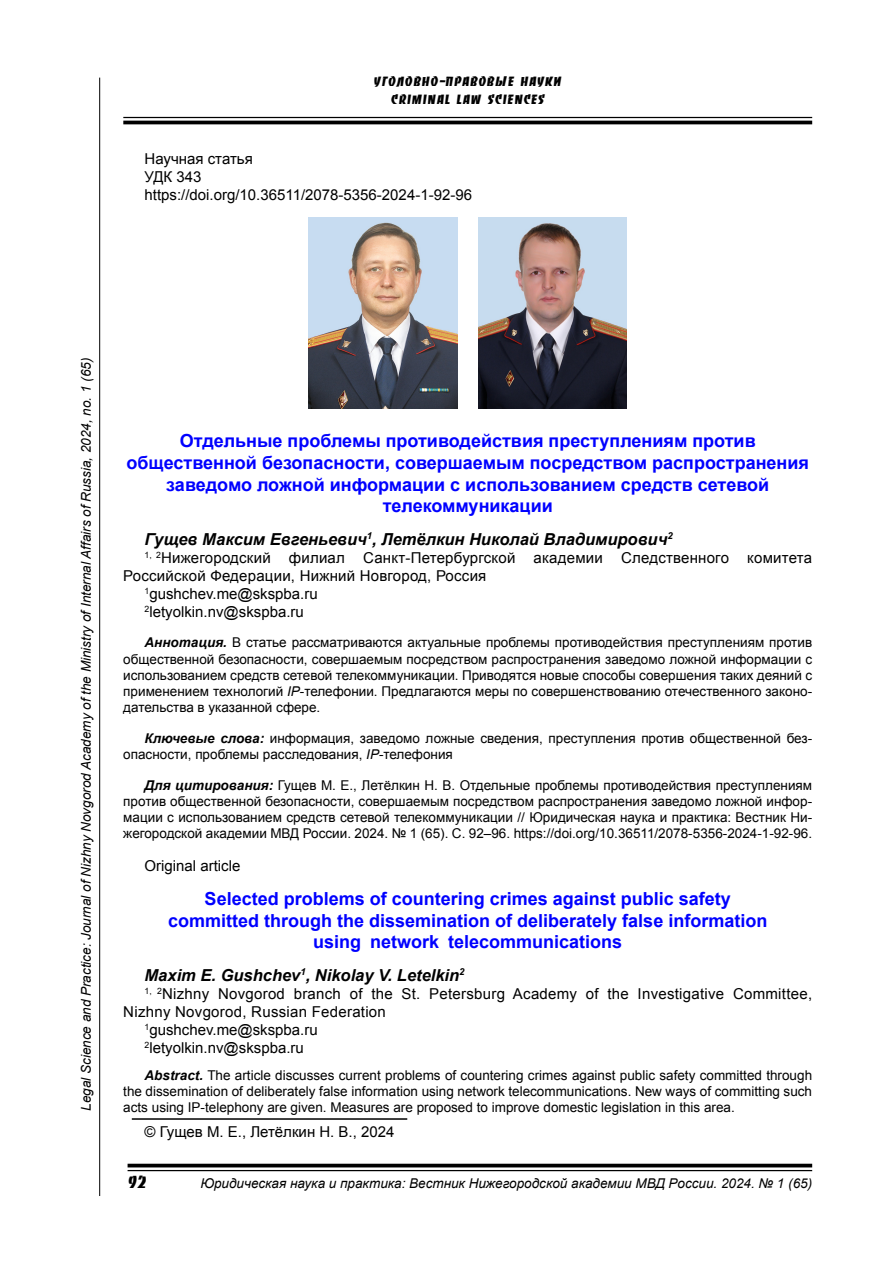
<style>
.page{position:relative;width:893px;height:1263px;background:#fff}
.page>*{position:absolute;margin:0;border:0;box-sizing:border-box;transform-origin:0 0}
.t1{font:700 18px/21.6px "Arial";color:#00f;text-align:center}
.t2{font:italic 700 16.5px "Arial";color:#000}
.t3{font:15px/18px "Arial";letter-spacing:.015em;color:#000}
.t4{font:15px "Banco Normal";color:#000}
.t5{font:13.5px/16.2px "Arial";color:#000;text-align:justify}
.t6{font:italic 13.5px "Arial";color:#000}
.t7{font:12px/18px "Banco Normal";letter-spacing:.015em;color:#000;text-align:center}
.s1{font-weight:700;font-style:italic}
.s2{font-style:italic}
</style>
<div class="page">
<hr style="left:99px;top:78px;width:1px;height:1118px;background:#000">
<hr style="left:128px;top:1164px;width:684px;height:3px;background:#000">
<hr style="left:128px;top:1170px;width:684px;height:1px;background:#000">
<hr style="left:123px;top:117px;width:689px;height:1px;background:#000">
<hr style="left:123px;top:121px;width:689px;height:3px;background:#000">
<hr style="left:132px;top:1118px;width:275px;height:2px;background:#000">
<img style="left:308px;top:217px;width:149px;height:192px">
<img style="left:478px;top:217px;width:149px;height:192px">
<p class="t7" style="left:374px;top:72px;width:190px">УГОЛОВНО-ПРАВОВЫЕ НАУКИ<br>CRIMINAL LAW SCIENCES</p>
<p class="t3" style="left:145px;top:150px;width:329px">Научная статья<br>УДК 343 https://doi.org/10.36511/2078-5356-2024-1-92-96</p>
<p class="t6" style="left:77px;top:1111px;width:755px;rotate:-90deg">Legal Science and Practice: Journal of Nizhny Novgorod Academy of the Ministry of Internal Affairs of Russia, 2024, no. 1 (65)</p>
<h1 class="t1" style="left:126px;top:430px;width:684px">Отдельные проблемы противодействия преступлениям против общественной безопасности, совершаемым посредством распространения заведомо ложной информации с использованием средств сетевой телекоммуникации</h1>
<p class="t2" style="left:145px;top:528px;width:530px">Гущев Максим Евгеньевич<sup>1</sup>, Летёлкин Николай Владимирович<sup>2</sup></p>
<p class="t3" style="left:145px;top:548px;width:669px"><sup>1,</sup> <sup>2</sup>Нижегородский филиал Санкт-Петербургской академии Следственного комитета</p>
<p class="t3" style="left:123px;top:566px;width:365px">Российской Федерации, Нижний Новгород, Россия</p>
<p class="t3" style="left:145px;top:584px;width:175px"><sup>1</sup>gushchev.me@skspba.ru</p>
<p class="t3" style="left:145px;top:602px;width:161px"><sup>2</sup>letyolkin.nv@skspba.ru</p>
<p class="t5" style="left:123px;top:634px;width:690px;text-indent:21px"><span class="s1">Аннотация.</span> В статье рассматриваются актуальные проблемы противодействия преступлениям против общественной безопасности, совершаемым посредством распространения заведомо ложной информации с использованием средств сетевой телекоммуникации. Приводятся новые способы совершения таких деяний с применением технологий <span class="s2">IP</span>-телефонии. Предлагаются меры по совершенствованию отечественного законо&shy;дательства в указанной сфере.</p>
<p class="t5" style="left:123px;top:730px;width:690px;text-indent:21px"><span class="s1">Ключевые слова:</span> информация, заведомо ложные сведения, преступления против общественной без&shy;опасности, проблемы расследования, <span class="s2">IP</span>-телефония</p>
<p class="t5" style="left:123px;top:777px;width:690px;text-indent:21px"><span class="s1">Для цитирования:</span> Гущев М. Е., Летёлкин Н. В. Отдельные проблемы противодействия преступлениям против общественной безопасности, совершаемым посредством распространения заведомо ложной инфор&shy;мации с использованием средств сетевой телекоммуникации // Юридическая наука и практика: Вестник Ни&shy;жегородской академии МВД России. 2024. № 1 (65). C. 92–96. https://doi.org/10.36511/2078-5356-2024-1-92-96.</p>
<p class="t3" style="left:145px;top:856px;width:97px">Original article</p>
<h1 class="t1" style="left:168px;top:888px;width:601px">Selected problems of countering crimes against public safety committed through the dissemination of deliberately false information using network telecommunications</h1>
<p class="t2" style="left:145px;top:964px;width:321px">Maxim E. Gushchev<sup>1</sup>, Nikolay V. Letelkin<sup>2</sup></p>
<p class="t3" style="left:145px;top:984px;width:669px"><sup>1,</sup> <sup>2</sup>Nizhny Novgorod branch of the St. Petersburg Academy of the Investigative Committee,</p>
<p class="t3" style="left:123px;top:1002px;width:264px">Nizhny Novgorod, Russian Federation</p>
<p class="t3" style="left:145px;top:1020px;width:175px"><sup>1</sup>gushchev.me@skspba.ru</p>
<p class="t3" style="left:145px;top:1038px;width:161px"><sup>2</sup>letyolkin.nv@skspba.ru</p>
<p class="t5" style="left:123px;top:1067px;width:690px;text-indent:21px"><span class="s1">Abstract.</span> The article discusses current problems of countering crimes against public safety committed through the dissemination of deliberately false information using network telecommunications. New ways of committing such acts using IP-telephony are given. Measures are proposed to improve domestic legislation in this area.</p>
<p class="t3" style="left:145px;top:1122px;width:251px">© Гущев М. Е., Летёлкин Н. В., 2024</p>
<p class="t4" style="left:128px;top:1173px;width:17px">92</p>
<p class="t6" style="left:200px;top:1175px;width:613px">Юридическая наука и практика: Вестник Нижегородской академии МВД России. 2024. № 1 (65)</p>
</div>
